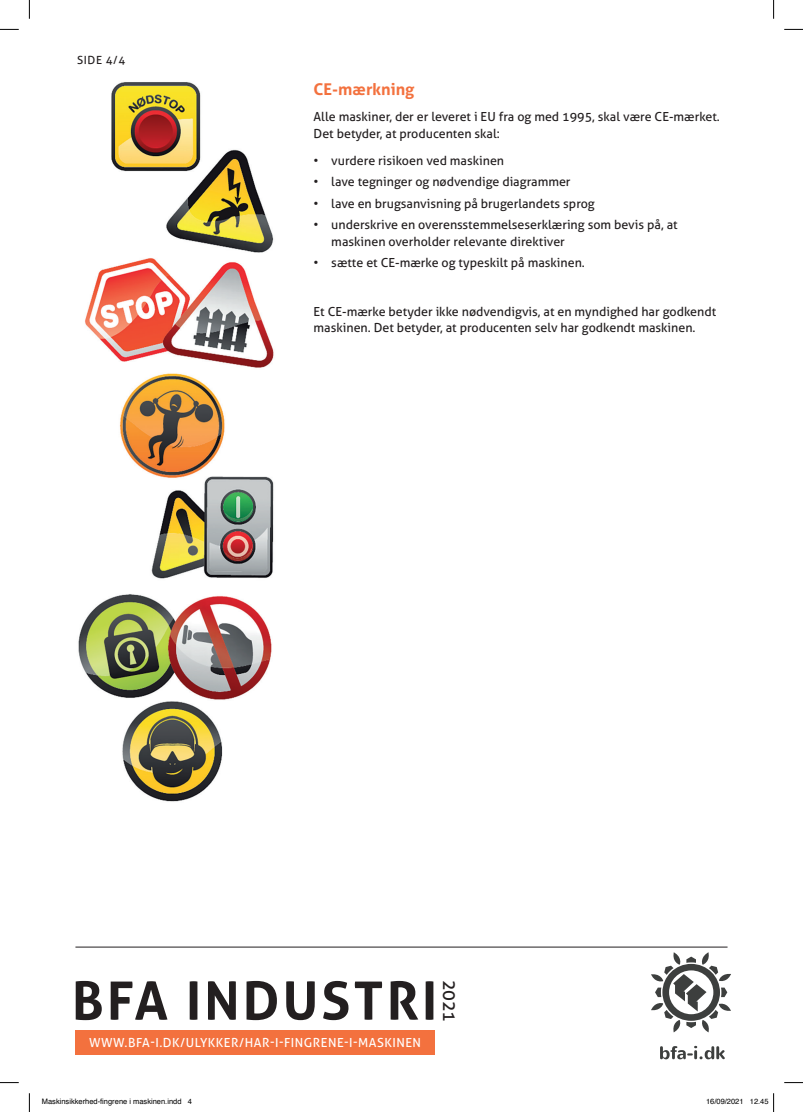
<style>
.page{position:relative;width:803px;height:1112px;background:#fff}
.page>*{position:absolute;margin:0;border:0;box-sizing:border-box;transform-origin:0 0}
.t1{font:700 52.75px "Aller";letter-spacing:.06em;color:#231f20}
.t2{font:18.12px "Aller";color:#231f20}
.t3{font:700 16.25px "Aller";color:#f3713e}
.t4{font:12.5px/16.2px "Aller";color:#231f20}
.t5{font:12.5px "Aller";letter-spacing:.04em;color:#fff}
.t6{font:11.25px "Aller";color:#231f20}
.t7{font:7.5px "Helvetica";color:#000}
</style>
<div class="page">
<svg style="left:651px;top:952px;width:80px;height:80px"></svg>
<svg style="left:660px;top:1045px;width:65px;height:14px"></svg>
<hr style="left:75px;top:946px;width:652px;height:1px;background:#231f20">
<div style="left:75px;top:1030px;width:360px;height:24px;background:#f3713e"></div>
<img style="left:78px;top:82px;width:196px;height:720px">
<svg style="left:0;top:29px;width:19px;height:1px"></svg>
<svg style="left:784px;top:29px;width:19px;height:1px"></svg>
<svg style="left:0;top:1082px;width:19px;height:1px"></svg>
<svg style="left:784px;top:1082px;width:19px;height:1px"></svg>
<svg style="left:29px;top:0;width:1px;height:19px"></svg>
<svg style="left:29px;top:1093px;width:1px;height:18px"></svg>
<svg style="left:773px;top:0;width:1px;height:19px"></svg>
<svg style="left:773px;top:1093px;width:1px;height:18px"></svg>
<p class="t6" style="left:77px;top:53px;width:49px">SIDE 4/4</p>
<h3 class="t3" style="left:314px;top:79px;width:102px">CE-mærkning</h3>
<p class="t4" style="left:314px;top:109px;width:408px">Alle maskiner, der er leveret i EU fra og med 1995, skal være CE-mærket.<br>Det betyder, at producenten skal:</p>
<p class="t4" style="left:314px;top:152px;width:192px">• vurdere risikoen ved maskinen</p>
<p class="t4" style="left:314px;top:173px;width:258px">• lave tegninger og nødvendige diagrammer</p>
<p class="t4" style="left:314px;top:195px;width:283px">• lave en brugsanvisning på brugerlandets sprog</p>
<p class="t4" style="left:331px;top:217px;width:348px;text-indent:-18px">• underskrive en overensstemmelseserklæring som bevis på, at maskinen overholder relevante direktiver</p>
<p class="t4" style="left:314px;top:254px;width:273px">• sætte et CE-mærke og typeskilt på maskinen.</p>
<p class="t4" style="left:314px;top:303px;width:404px">Et CE-mærke betyder ikke nødvendigvis, at en myndighed har godkendt maskinen. Det betyder, at producenten selv har godkendt maskinen.</p>
<h1 class="t1" style="left:72px;top:967px;width:367px">BFA INDUSTRI</h1>
<p class="t5" style="left:89px;top:1034px;width:333px">WWW.BFA-I.DK/ULYKKER/HAR-I-FINGRENE-I-MASKINEN</p>
<h2 class="t2" style="left:461px;top:979px;width:43px;rotate:90deg">2021</h2>
<p class="t7" style="left:42px;top:1095px;width:152px">Maskinsikkerhed-fingrene i maskinen.indd 4</p>
<p class="t7" style="left:706px;top:1095px;width:64px">16/09/2021 12.45</p>
</div>
